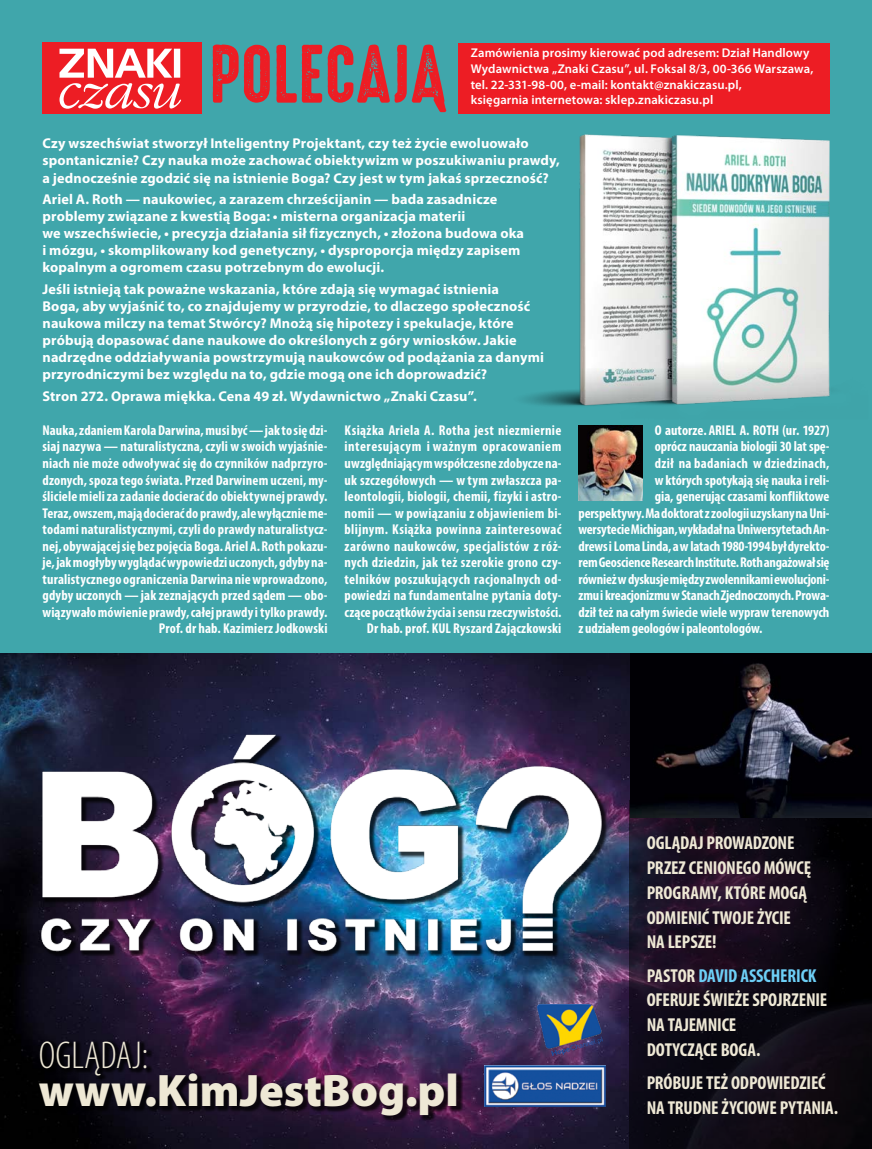
<style>
.page{position:relative;width:872px;height:1149px;background:#fff}
.page>*{position:absolute;margin:0;border:0;box-sizing:border-box;transform-origin:0 0}
._91__R_Tytuł_ZC{font:74.25px "High Voltage Rough";color:#ed1d24}
.t1{font:900 45.75px "Myriad Pro";color:#eee8d5}
.t2{font:300 condensed 39px "Myriad Pro";color:#eee8d5}
.t3{font:700 condensed 18.75px/24.8px "Myriad Pro";letter-spacing:-.01em;color:#eee8d5}
._01__tp_ZC{font:700 condensed 14.25px/16.5px "Myriad Pro";letter-spacing:.005em;color:#fff;text-align:justify}
._01__tp_ZC-2{font:700 14.25px/17.1px "Myriad Pro";letter-spacing:.01em;color:#fff}
._01__tp_ZC-3{font:700 condensed 14.25px "Myriad Pro";letter-spacing:-.015em;color:#fff}
._01__tp_ZC-4{font:700 condensed 14.25px "Myriad Pro";letter-spacing:-.02em;color:#fff}
._93__R_zamówienia_ZC{font:600 12.75px/15.8px "Myriad Pro";letter-spacing:.01em;color:#fff}
.s1{color:#6dcff6}
</style>
<div class="page">
<div style="left:0;top:0;width:872px;height:808px;background:#40a6ab"></div>
<img style="left:526px;top:134px;width:304px;height:304px">
<div style="left:43px;top:43px;width:159px;height:71px;background:#ed1d24"></div>
<svg style="left:59px;top:49px;width:122px;height:60px"></svg>
<div style="left:458px;top:43px;width:371px;height:71px;background:#ed1d24"></div>
<img style="left:578px;top:425px;width:64px;height:75px">
<img style="left:0;top:653px;width:631px;height:495px">
<svg style="left:629px;top:799px;width:243px;height:349px;background:#110a16"></svg>
<img style="left:538px;top:1004px;width:64px;height:51px">
<img style="left:485px;top:1065px;width:120px;height:40px">
<div style="left:39px;top:1039px;width:424px;height:82px;background:#000;opacity:.75"></div>
<img style="left:30px;top:722px;width:579px;height:240px">
<img style="left:631px;top:653px;width:241px;height:164px">
<p class="_91__R_Tytuł_ZC" style="left:209px;top:34px;width:239px">POLECAJĄ</p>
<p class="_93__R_zamówienia_ZC" style="left:471px;top:44px;width:344px">Zamówienia prosimy kierować pod adresem: Dział Handlowy<br>Wydawnictwa „Znaki Czasu”, ul. Foksal 8/3, 00-366 Warszawa, tel. 22-331-98-00, e-mail: kontakt@znakiczasu.pl,</p>
<p class="_93__R_zamówienia_ZC" style="left:471px;top:92px;width:244px">księgarnia internetowa: sklep.znakiczasu.pl</p>
<p class="_01__tp_ZC-2" style="left:43px;top:134px;width:519px">Czy wszechświat stworzył Inteligentny Projektant, czy też życie ewoluowało spontanicznie? Czy nauka może zachować obiektywizm w poszukiwaniu prawdy, a jednocześnie zgodzić się na istnienie Boga? Czy jest w tym jakaś sprzeczność?</p>
<p class="_01__tp_ZC-2" style="left:43px;top:190px;width:483px">Ariel A. Roth — naukowiec, a zarazem chrześcijanin — bada zasadnicze problemy związane z kwestią Boga: • misterna organizacja materii<br>we wszechświecie, • precyzja działania sił fizycznych, • złożona budowa oka i mózgu, • skomplikowany kod genetyczny, • dysproporcja między zapisem kopalnym a ogromem czasu potrzebnym do ewolucji.</p>
<p class="_01__tp_ZC-2" style="left:43px;top:280px;width:503px">Jeśli istnieją tak poważne wskazania, które zdają się wymagać istnienia<br>Boga, aby wyjaśnić to, co znajdujemy w przyrodzie, to dlaczego społeczność naukowa milczy na temat Stwórcy? Mnożą się hipotezy i spekulacje, które próbują dopasować dane naukowe do określonych z góry wniosków. Jakie nadrzędne oddziaływania powstrzymują naukowców od podążania za danymi przyrodniczymi bez względu na to, gdzie mogą one ich doprowadzić?</p>
<p class="_01__tp_ZC-2" style="left:43px;top:387px;width:436px">Stron 272. Oprawa miękka. Cena 49 zł. Wydawnictwo „Znaki Czasu”.</p>
<p class="_01__tp_ZC" style="left:43px;top:421px;width:286px">Nauka, zdaniem Karola Darwina, musi być — jak to się dzi&shy;siaj nazywa — naturalistyczna, czyli w swoich wyjaśnie&shy;niach nie może odwoływać się do czynników nadprzyro&shy;dzonych, spoza tego świata. Przed Darwinem uczeni, my&shy;śliciele mieli za zadanie docierać do obiektywnej prawdy.<br>Teraz, owszem, mają docierać do prawdy, ale wyłącznie me&shy;todami naturalistycznymi, czyli do prawdy naturalistycz&shy;nej, obywającej się bez pojęcia Boga. Ariel A. Roth pokazu&shy;je, jak mogłyby wyglądać wypowiedzi uczonych, gdyby na&shy;turalistycznego ograniczenia Darwina nie wprowadzono, gdyby uczonych — jak zeznających przed sądem — obo&shy;wiązywało mówienie prawdy, całej prawdy itylko prawdy.</p>
<p class="_01__tp_ZC" style="left:159px;top:619px;width:170px">Prof. dr hab. Kazimierz Jodkowski</p>
<p class="_01__tp_ZC" style="left:344px;top:421px;width:218px;text-align:right">Książka Ariela A. Rotha jest niezmiernie interesującym i ważnym opracowaniem uwzględniającym współczesne zdobycze na&shy;uk szczegółowych — w tym zwłaszcza pa&shy;leontologii, biologii, chemii, fizyki i astro&shy;nomii — w powiązaniu z objawieniem bi&shy;blijnym. Książka powinna zainteresować zarówno naukowców, specjalistów z róż&shy;nych dziedzin, jak też szerokie grono czy&shy;telników poszukujących racjonalnych od&shy;powiedzi na fundamentalne pytania doty&shy;czące początków życia isensu rzeczywistości.<br>Dr hab. prof. KUL Ryszard Zajączkowski</p>
<p class="_01__tp_ZC" style="left:655px;top:421px;width:176px">O autorze. ARIEL A. ROTH (ur. 1927)</p>
<p class="_01__tp_ZC" style="left:655px;top:438px;width:176px">oprócz nauczania biologii 30 lat spę-</p>
<p class="_01__tp_ZC" style="left:655px;top:454px;width:176px">dził na badaniach w dziedzinach,</p>
<p class="_01__tp_ZC" style="left:655px;top:471px;width:176px">wktórych spotykają się nauka ireli-</p>
<p class="_01__tp_ZC" style="left:655px;top:487px;width:176px">gia, generując czasami konfliktowe</p>
<p class="_01__tp_ZC-3" style="left:578px;top:503px;width:252px">perspektywy. Ma doktorat zzoologii uzyskany naUni-</p>
<p class="_01__tp_ZC-3" style="left:578px;top:520px;width:252px">wersytecie Michigan, wykładał naUniwersytetach An-</p>
<p class="_01__tp_ZC" style="left:578px;top:537px;width:252px">drews iLoma Linda, a wlatach 1980-1994 był dyrekto-</p>
<p class="_01__tp_ZC-4" style="left:578px;top:553px;width:252px">rem Geoscience Research Institute. Roth angażował się</p>
<p class="_01__tp_ZC-3" style="left:578px;top:569px;width:252px">również wdyskusje między zwolennikami ewolucjoni-</p>
<p class="_01__tp_ZC-3" style="left:578px;top:586px;width:252px">zmu i kreacjonizmu wStanach Zjednoczonych. Prowa-</p>
<p class="_01__tp_ZC" style="left:578px;top:603px;width:252px">dził też na całym świecie wiele wypraw terenowych</p>
<p class="_01__tp_ZC" style="left:578px;top:619px;width:185px">z udziałem geologów i paleontologów.</p>
<p class="t2" style="left:39px;top:1031px;width:111px">OGLĄDAJ:</p>
<p class="t1" style="left:39px;top:1059px;width:421px">www.KimJestBog.pl</p>
<p class="t3" style="left:646px;top:830px;width:166px">OGLĄDAJ PROWADZONE<br>PRZEZ CENIONEGO MÓWCĘ<br>PROGRAMY, KTÓRE MOGĄ<br>ODMIENIĆ TWOJE ŻYCIE<br>NA LEPSZE!</p>
<p class="t3" style="left:646px;top:962px;width:182px">PASTOR <span class="s1">DAVID ASSCHERICK<br></span>OFERUJE ŚWIEŻE SPOJRZENIE<br>NA TAJEMNICE<br>DOTYCZĄCE BOGA.</p>
<p class="t3" style="left:646px;top:1069px;width:193px">PRÓBUJE TEŻ ODPOWIEDZIEĆ<br>NA TRUDNE ŻYCIOWE PYTANIA.</p>
</div>
